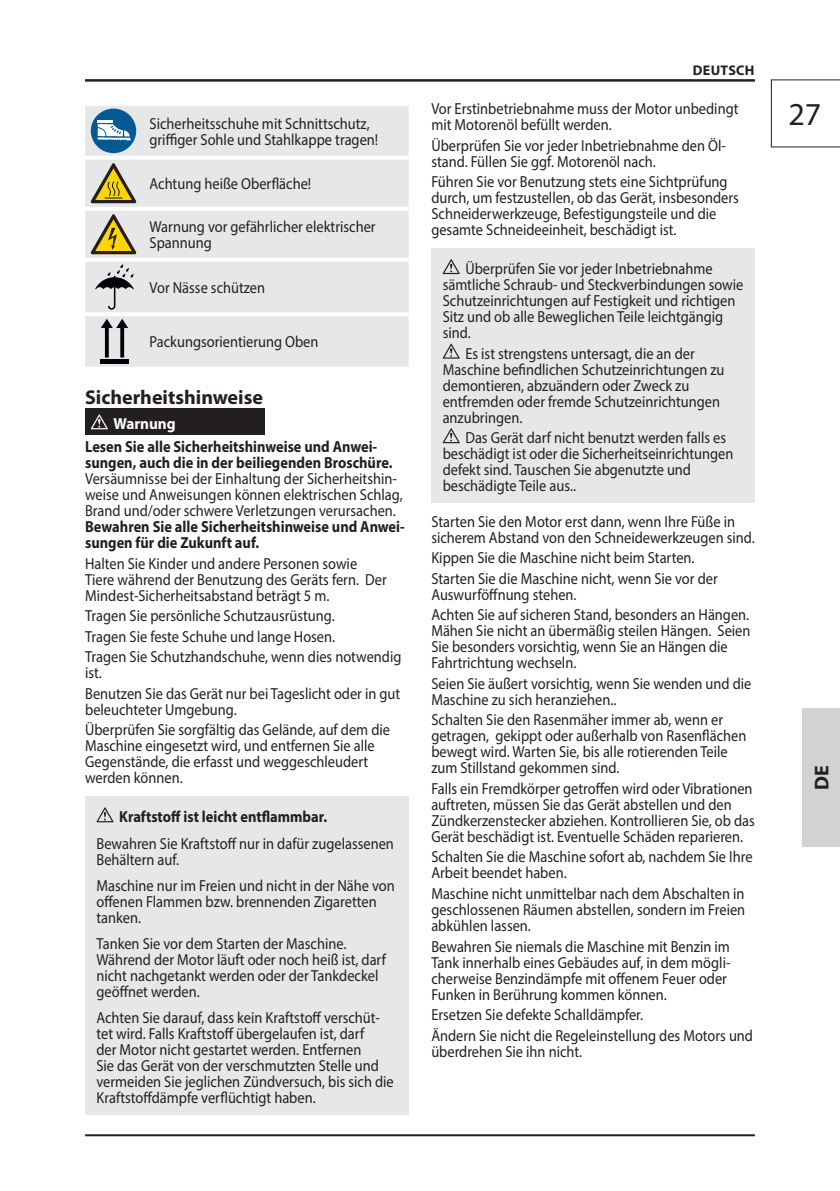
<style>
.page{position:relative;width:840px;height:1191px;background:#fff}
.page>*{position:absolute;margin:0;border:0;box-sizing:border-box;transform-origin:0 0}
.t1{font:32px "Myriad Pro";color:#231f20}
.t2{font:700 20px "Myriad Pro";color:#231f20}
.t3{font:16px/16px "Myriad Pro";color:#231f20;scale:.9 1}
.t4{font:700 16px/16px "Myriad Pro";color:#231f20;scale:.9 1}
.t5{font:700 16px "Myriad Pro";color:#fff;scale:.95 1}
.t6{font:700 14px "Myriad Pro";letter-spacing:.02em;color:#231f20}
</style>
<div class="page">
<hr style="left:85px;top:1134px;width:669px;height:2px;background:#231f20">
<div style="left:801px;top:708px;width:38px;height:138px;background:#d1d2d4"></div>
<svg style="left:770px;top:79px;width:69px;height:69px"></svg>
<hr style="left:85px;top:79px;width:669px;height:2px;background:#231f20">
<div style="left:85px;top:106px;width:323px;height:261px;background:#e6e7e9"></div>
<hr style="left:85px;top:156px;width:59px;height:4px;background:#fff">
<hr style="left:85px;top:207px;width:59px;height:4px;background:#fff">
<hr style="left:85px;top:258px;width:59px;height:4px;background:#fff">
<hr style="left:85px;top:312px;width:59px;height:4px;background:#fff">
<hr style="left:144px;top:312px;width:264px;height:4px;background:#fff">
<hr style="left:144px;top:156px;width:264px;height:4px;background:#fff">
<hr style="left:144px;top:207px;width:264px;height:4px;background:#fff">
<hr style="left:144px;top:258px;width:264px;height:4px;background:#fff">
<div style="left:91px;top:109px;width:45px;height:44px;background:#015a92;border-radius:50%"></div>
<svg style="left:97px;top:120px;width:34px;height:21px"></svg>
<svg style="left:90px;top:163px;width:46px;height:40px;background:#bbaf75"></svg>
<svg style="left:90px;top:214px;width:46px;height:40px;background:#bbb075"></svg>
<svg style="left:95px;top:264px;width:39px;height:46px;background:#b7b8ba"></svg>
<svg style="left:101px;top:319px;width:27px;height:38px"></svg>
<hr style="left:100px;top:360px;width:29px;height:4px;background:#020106">
<div style="left:85px;top:408px;width:179px;height:27px;background:#231f20"></div>
<svg style="left:91px;top:414px;width:17px;height:15px"></svg>
<div style="left:85px;top:796px;width:323px;height:318px;background:#e6e7e9"></div>
<svg style="left:96px;top:807px;width:17px;height:15px"></svg>
<div style="left:431px;top:248px;width:323px;height:254px;background:#e6e7e9"></div>
<svg style="left:442px;top:259px;width:17px;height:15px"></svg>
<svg style="left:442px;top:344px;width:17px;height:15px"></svg>
<svg style="left:442px;top:428px;width:17px;height:15px"></svg>
<p class="t3" style="left:149px;top:115px;width:255px">Sicherheitsschuhe mit Schnittschutz, griffiger Sohle und Stahlkappe tragen!</p>
<p class="t3" style="left:149px;top:176px;width:181px">Achtung heiße Oberfläche!</p>
<p class="t3" style="left:149px;top:219px;width:252px">Warnung vor gefährlicher elektrischer<br>Spannung</p>
<p class="t3" style="left:149px;top:279px;width:130px">Vor Nässe schützen</p>
<p class="t3" style="left:149px;top:334px;width:189px">Packungsorientierung Oben</p>
<p class="t2" style="left:85px;top:384px;width:179px">Sicherheitshinweise</p>
<p class="t5" style="left:113px;top:413px;width:67px">Warnung</p>
<p class="t4" style="left:85px;top:438px;width:343px">Lesen Sie alle Sicherheitshinweise und Anwei&shy;sungen, auch die in der beiliegenden Broschüre.</p>
<p class="t3" style="left:85px;top:470px;width:354px">Versäumnisse bei der Einhaltung der Sicherheitshin&shy;weise und Anweisungen können elektrischen Schlag,<br>Brand und/oder schwere Verletzungen verursachen.</p>
<p class="t4" style="left:85px;top:518px;width:356px">Bewahren Sie alle Sicherheitshinweise und Anwei&shy;sungen für die Zukunft auf.</p>
<p class="t3" style="left:85px;top:555px;width:336px">Halten Sie Kinder und andere Personen sowie<br>Tiere während der Benutzung des Geräts fern. Der<br>Mindest-Sicherheitsabstand beträgt 5 m.</p>
<p class="t3" style="left:85px;top:605px;width:353px;line-height:20.6px">Tragen Sie persönliche Schutzausrüstung.<br>Tragen Sie feste Schuhe und lange Hosen.<br>Tragen Sie Schutzhandschuhe, wenn dies notwendig</p>
<p class="t3" style="left:85px;top:662px;width:351px;line-height:20.6px">ist.<br>Benutzen Sie das Gerät nur bei Tageslicht oder in gut</p>
<p class="t3" style="left:85px;top:699px;width:340px;line-height:20.6px">beleuchteter Umgebung.<br>Überprüfen Sie sorgfältig das Gelände, auf dem die</p>
<p class="t3" style="left:85px;top:737px;width:323px">Maschine eingesetzt wird, und entfernen Sie alle<br>Gegenstände, die erfasst und weggeschleudert werden können.</p>
<p class="t4" style="left:119px;top:808px;width:232px">Kraftstoff ist leicht entflammbar.</p>
<p class="t3" style="left:96px;top:835px;width:332px">Bewahren Sie Kraftstoff nur in dafür zugelassenen<br>Behältern auf.</p>
<p class="t3" style="left:96px;top:877px;width:333px">Maschine nur im Freien und nicht in der Nähe von offenen Flammen bzw. brennenden Zigaretten tanken.</p>
<p class="t3" style="left:96px;top:935px;width:323px">Tanken Sie vor dem Starten der Maschine.<br>Während der Motor läuft oder noch heiß ist, darf nicht nachgetankt werden oder der Tankdeckel geöffnet werden.</p>
<p class="t3" style="left:96px;top:1009px;width:332px">Achten Sie darauf, dass kein Kraftstoff verschüt&shy;tet wird. Falls Kraftstoff übergelaufen ist, darf<br>der Motor nicht gestartet werden. Entfernen<br>Sie das Gerät von der verschmutzten Stelle und vermeiden Sie jeglichen Zündversuch, bis sich die Kraftstoffdämpfe verflüchtigt haben.</p>
<p class="t6" style="left:692px;top:61px;width:63px">DEUTSCH</p>
<p class="t3" style="left:431px;top:100px;width:342px">Vor Erstinbetriebnahme muss der Motor unbedingt mit Motorenöl befüllt werden.</p>
<p class="t3" style="left:431px;top:137px;width:328px">Überprüfen Sie vor jeder Inbetriebnahme den Öl&shy;stand. Füllen Sie ggf. Motorenöl nach.</p>
<p class="t3" style="left:431px;top:173px;width:343px">Führen Sie vor Benutzung stets eine Sichtprüfung durch, um festzustellen, ob das Gerät, insbesonders Schneiderwerkzeuge, Befestigungsteile und die gesamte Schneideeinheit, beschädigt ist.</p>
<p class="t3" style="left:442px;top:260px;width:335px;text-indent:23px">Überprüfen Sie vor jeder Inbetriebnahme sämtliche Schraub- und Steckverbindungen sowie Schutzeinrichtungen auf Festigkeit und richtigen Sitz und ob alle Beweglichen Teile leichtgängig sind.</p>
<p class="t3" style="left:442px;top:345px;width:314px;text-indent:23px">Es ist strengstens untersagt, die an der Maschine befindlichen Schutzeinrichtungen zu demontieren, abzuändern oder Zweck zu entfremden oder fremde Schutzeinrichtungen anzubringen.</p>
<p class="t3" style="left:442px;top:429px;width:324px;text-indent:23px">Das Gerät darf nicht benutzt werden falls es beschädigt ist oder die Sicherheitseinrichtungen defekt sind. Tauschen Sie abgenutzte und beschädigte Teile aus..</p>
<p class="t3" style="left:431px;top:513px;width:361px">Starten Sie den Motor erst dann, wenn Ihre Füße in sicherem Abstand von den Schneidewerkzeugen sind.</p>
<p class="t3" style="left:431px;top:547px;width:319px;line-height:20.6px">Kippen Sie die Maschine nicht beim Starten.<br>Starten Sie die Maschine nicht, wenn Sie vor der</p>
<p class="t3" style="left:431px;top:584px;width:354px;line-height:20.6px">Auswurföffnung stehen.<br>Achten Sie auf sicheren Stand, besonders an Hängen.</p>
<p class="t3" style="left:431px;top:622px;width:356px">Mähen Sie nicht an übermäßig steilen Hängen. Seien<br>Sie besonders vorsichtig, wenn Sie an Hängen die<br>Fahrtrichtung wechseln.</p>
<p class="t3" style="left:431px;top:675px;width:357px">Seien Sie äußert vorsichtig, wenn Sie wenden und die<br>Maschine zu sich heranziehen..</p>
<p class="t3" style="left:431px;top:711px;width:351px">Schalten Sie den Rasenmäher immer ab, wenn er getragen, gekippt oder außerhalb von Rasenflächen bewegt wird. Warten Sie, bis alle rotierenden Teile zum Stillstand gekommen sind.</p>
<p class="t3" style="left:431px;top:780px;width:361px">Falls ein Fremdkörper getroffen wird oder Vibrationen auftreten, müssen Sie das Gerät abstellen und den Zündkerzenstecker abziehen. Kontrollieren Sie, ob das Gerät beschädigt ist. Eventuelle Schäden reparieren.</p>
<p class="t3" style="left:431px;top:848px;width:358px">Schalten Sie die Maschine sofort ab, nachdem Sie Ihre<br>Arbeit beendet haben.</p>
<p class="t3" style="left:431px;top:885px;width:350px;text-align:justify">Maschine nicht unmittelbar nach dem Abschalten in geschlossenen Räumen abstellen, sondern im Freien abkühlen lassen.</p>
<p class="t3" style="left:431px;top:938px;width:333px">Bewahren Sie niemals die Maschine mit Benzin im Tank innerhalb eines Gebäudes auf, in dem mögli&shy;cherweise Benzindämpfe mit offenem Feuer oder Funken in Berührung kommen können.</p>
<p class="t3" style="left:431px;top:1004px;width:359px;line-height:20.6px">Ersetzen Sie defekte Schalldämpfer.<br>Ändern Sie nicht die Regeleinstellung des Motors und</p>
<p class="t3" style="left:431px;top:1043px;width:169px">überdrehen Sie ihn nicht.</p>
<h1 class="t1" style="left:788px;top:95px;width:34px">27</h1>
<p class="t2" style="left:808px;top:790px;width:26px;rotate:-90deg">DE</p>
</div>
